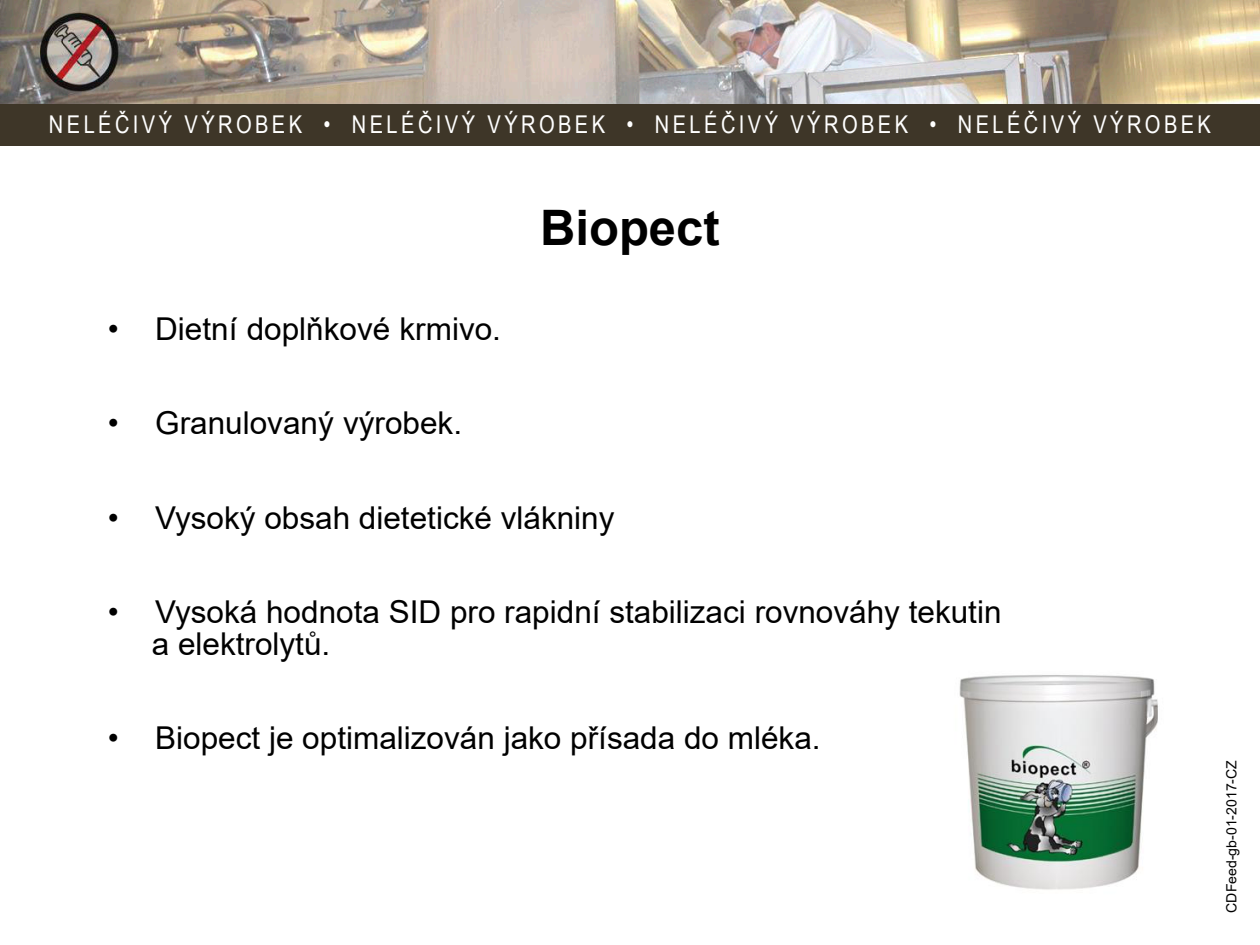
<style>
.page{position:relative;width:1260px;height:945px;background:#fff}
.page>*{position:absolute;margin:0;border:0;box-sizing:border-box;transform-origin:0 0}
.t1{font:700 49px "Arial";color:#000}
.t2{font:31.5px/31.5px "Arial";color:#000}
.t3{font:24.5px "Arial Narrow";letter-spacing:.14em;color:#fff}
.t4{font:14px "Arial";color:#000}
</style>
<div class="page">
<img style="left:0;top:0;width:1260px;height:104px">
<img style="left:959px;top:675px;width:199px;height:215px">
<div style="left:0;top:104px;width:1260px;height:42px;background:#3e3628"></div>
<p class="t3" style="left:49px;top:115px;width:1164px">NELÉČIVÝ VÝROBEK • NELÉČIVÝ VÝROBEK • NELÉČIVÝ VÝROBEK • NELÉČIVÝ VÝROBEK</p>
<p class="t2" style="left:108px;top:316px;width:395px">• Dietní doplňkové krmivo.</p>
<p class="t2" style="left:108px;top:410px;width:356px">• Granulovaný výrobek.</p>
<h1 class="t1" style="left:540px;top:209px;width:181px">Biopect</h1>
<p class="t2" style="left:108px;top:505px;width:508px">• Vysoký obsah dietetické vlákniny</p>
<p class="t2" style="left:152px;top:599px;width:851px;text-indent:-44px">• Vysoká hodnota SID pro rapidní stabilizaci rovnováhy tekutin a elektrolytů.</p>
<p class="t2" style="left:108px;top:725px;width:714px">• Biopect je optimalizován jako přísada do mléka.</p>
<p class="t4" style="left:1226px;top:913px;width:154px;rotate:-90deg">CDFeed-gb-01-2017-CZ</p>
</div>
